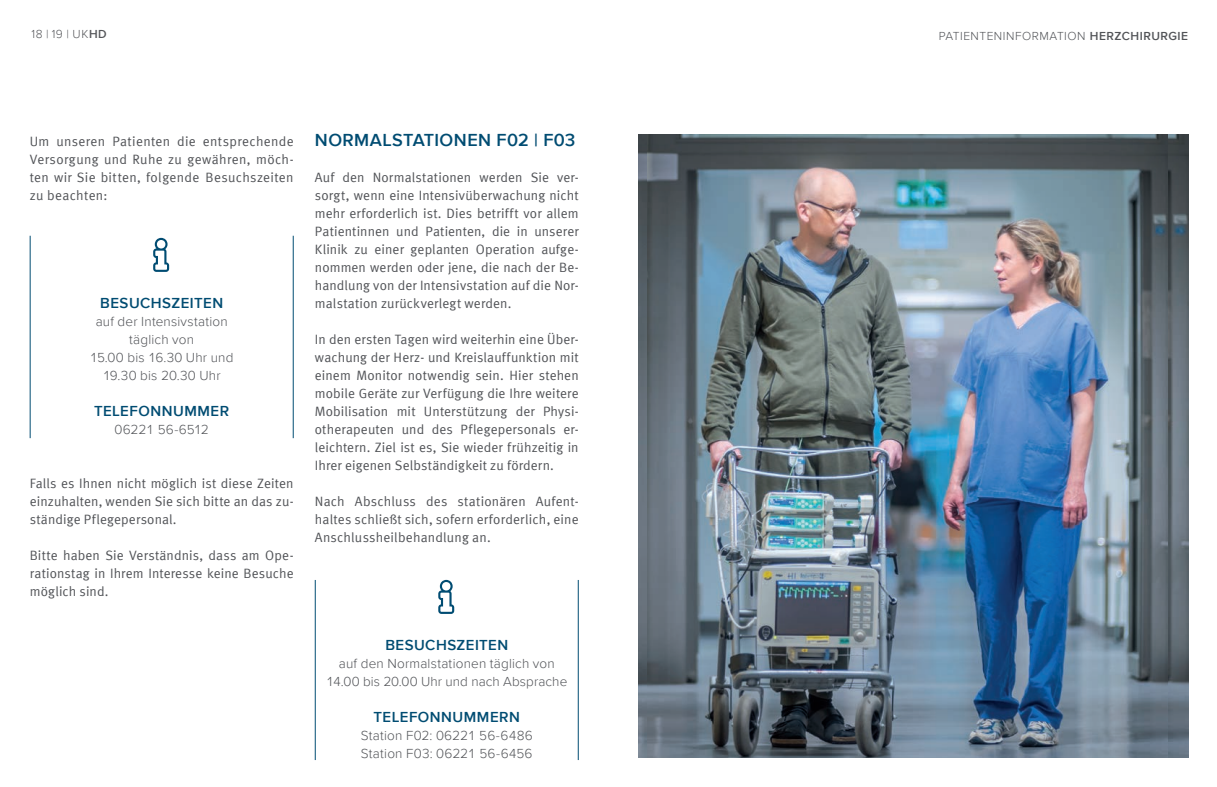
<style>
.page{position:relative;width:1217px;height:787px;background:#fff}
.page>*{position:absolute;margin:0;border:0;box-sizing:border-box;transform-origin:0 0}
.Subline{font:600 18px "Proxima Nova";letter-spacing:.025em;color:#004c72}
.Fließtext{font:600 15px "Proxima Nova";letter-spacing:.03em;color:#004c72}
.Fließtext-2{font:13.5px/18px "Meta Normal";letter-spacing:.015em;color:#515357;text-align:justify}
.Fließtext-3{font:300 13.5px "Proxima Nova";letter-spacing:.015em;color:#515357}
.t1{font:300 12px "Proxima Nova";letter-spacing:.045em;color:#515357}
.t2{font:300 12px "Proxima Nova";color:#545559}
.s1{font-weight:600}
</style>
<div class="page">
<hr style="left:293px;top:236px;width:1px;height:202px;background:#004c72">
<hr style="left:30px;top:236px;width:1px;height:202px;background:#004c72">
<hr style="left:577px;top:580px;width:1px;height:180px;background:#004c72">
<hr style="left:315px;top:580px;width:1px;height:180px;background:#004c72">
<svg style="left:153px;top:238px;width:16px;height:34px"></svg>
<svg style="left:438px;top:580px;width:16px;height:34px"></svg>
<img style="left:638px;top:135px;width:549px;height:623px">
<img style="left:647px;top:135px;width:519px;height:623px">
<p class="t2" style="left:32px;top:25px;width:77px">18 | 19 | UK<span class="s1">HD</span></p>
<p class="t1" style="left:938px;top:27px;width:251px">PATIENTENINFORMATION <span class="s1">HERZCHIRURGIE</span></p>
<p class="Fließtext-2" style="left:30px;top:132px;width:265px">Um unseren Patienten die entsprechende Versorgung und Ruhe zu gewähren, möch&shy;ten wir Sie bitten, folgende Besuchszeiten zu beachten:</p>
<p class="Fließtext" style="left:100px;top:291px;width:124px">BESUCHSZEITEN</p>
<p class="Fließtext-3" style="left:96px;top:311px;width:133px">auf der Intensivstation</p>
<p class="Fließtext-3" style="left:129px;top:329px;width:66px">täglich von</p>
<p class="Fließtext-3" style="left:90px;top:347px;width:145px">15.00 bis 16.30 Uhr und</p>
<p class="Fließtext-3" style="left:103px;top:365px;width:119px">19.30 bis 20.30 Uhr</p>
<p class="Fließtext" style="left:94px;top:399px;width:137px">TELEFONNUMMER</p>
<p class="Fließtext-3" style="left:114px;top:419px;width:96px">06221 56-6512</p>
<p class="Fließtext-2" style="left:30px;top:474px;width:265px">Falls es Ihnen nicht möglich ist diese Zeiten einzuhalten, wenden Sie sich bitte an das zu&shy;ständige Pflegepersonal.</p>
<p class="Fließtext-2" style="left:30px;top:546px;width:265px">Bitte haben Sie Verständnis, dass am Ope&shy;rationstag in Ihrem Interesse keine Besuche möglich sind.</p>
<p class="Subline" style="left:315px;top:126px;width:262px">NORMALSTATIONEN F02 | F03</p>
<p class="Fließtext-2" style="left:315px;top:168px;width:265px">Auf den Normalstationen werden Sie ver&shy;sorgt, wenn eine Intensivüberwachung nicht mehr erforderlich ist. Dies betrifft vor allem Patientinnen und Patienten, die in unserer Klinik zu einer geplanten Operation aufge&shy;nommen werden oder jene, die nach der Be&shy;handlung von der Intensivstation auf die Nor&shy;malstation zurückverlegt werden.</p>
<p class="Fließtext-2" style="left:315px;top:330px;width:265px">In den ersten Tagen wird weiterhin eine Über&shy;wachung der Herz- und Kreislauffunktion mit einem Monitor notwendig sein. Hier stehen mobile Geräte zur Verfügung die Ihre weitere Mobilisation mit Unterstützung der Physi&shy;otherapeuten und des Pflegepersonals er&shy;leichtern. Ziel ist es, Sie wieder frühzeitig in Ihrer eigenen Selbständigkeit zu fördern.</p>
<p class="Fließtext-2" style="left:315px;top:492px;width:265px">Nach Abschluss des stationären Aufent&shy;haltes schließt sich, sofern erforderlich, eine Anschlussheilbehandlung an.</p>
<p class="Fließtext" style="left:385px;top:633px;width:124px">BESUCHSZEITEN</p>
<p class="Fließtext-3" style="left:339px;top:653px;width:217px">auf den Normalstationen täglich von</p>
<p class="Fließtext-3" style="left:326px;top:671px;width:242px">14.00 bis 20.00 Uhr und nach Absprache</p>
<p class="Fließtext" style="left:373px;top:705px;width:148px">TELEFONNUMMERN</p>
<p class="Fließtext-3" style="left:361px;top:725px;width:173px">Station F02: 06221 56-6486</p>
<p class="Fließtext-3" style="left:361px;top:743px;width:173px">Station F03: 06221 56-6456</p>
</div>
